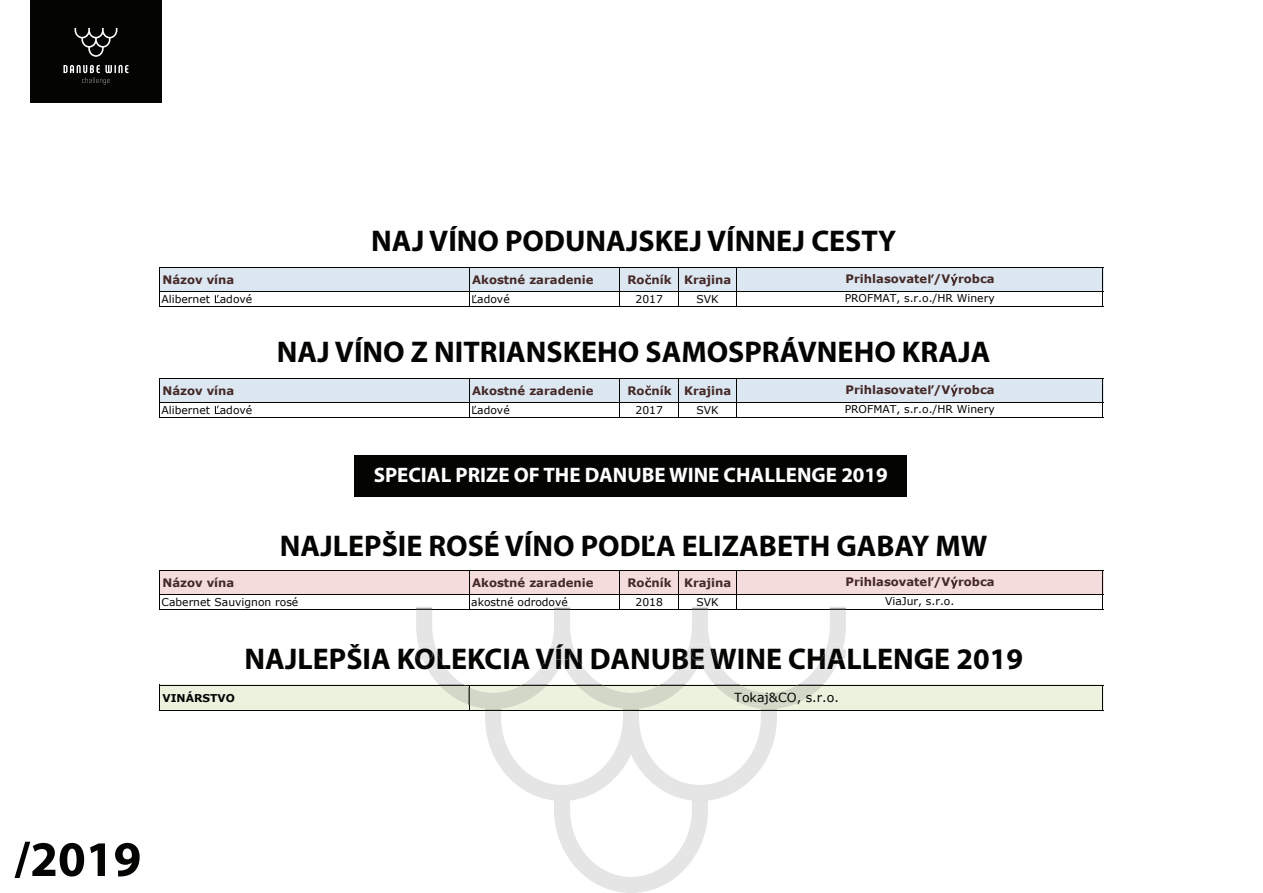
<style>
.page{position:relative;width:1263px;height:893px;background:#fff}
.page>*{position:absolute;margin:0;border:0;box-sizing:border-box;transform-origin:0 0}
.t1{font:700 30px "Myriad Pro";color:#040503}
.t2{font:700 21px "Myriad Pro";color:#fff}
.t3{font:12.6px "Verdana";color:#040503}
.t4{font:700 11.7px "Verdana";color:#452927}
.t5{font:10.8px "Verdana";color:#040503}
.t6{font:700 10.8px "Verdana";color:#040503}
</style>
<div class="page">
<div style="left:159px;top:378px;width:944px;height:24px;background:#dce7f2"></div>
<div style="left:159px;top:571px;width:944px;height:23px;background:#f3dcdb"></div>
<div style="left:159px;top:684px;width:944px;height:26px;background:#ebf2de"></div>
<svg style="left:645px;top:385px;width:6px;height:10px"></svg>
<svg style="left:215px;top:406px;width:5px;height:8px"></svg>
<svg style="left:472px;top:406px;width:5px;height:8px"></svg>
<svg style="left:645px;top:577px;width:6px;height:10px"></svg>
<svg style="left:928px;top:577px;width:6px;height:9px"></svg>
<svg style="left:951px;top:576px;width:7px;height:12px"></svg>
<svg style="left:928px;top:385px;width:6px;height:9px"></svg>
<svg style="left:951px;top:384px;width:7px;height:12px"></svg>
<hr style="left:159px;top:378px;width:1px;height:39px;background:#040503">
<hr style="left:469px;top:379px;width:1px;height:38px;background:#040503">
<hr style="left:619px;top:379px;width:1px;height:38px;background:#040503">
<hr style="left:678px;top:379px;width:1px;height:38px;background:#040503">
<hr style="left:736px;top:379px;width:1px;height:38px;background:#040503">
<hr style="left:1102px;top:379px;width:1px;height:38px;background:#040503">
<hr style="left:159px;top:570px;width:1px;height:39px;background:#040503">
<hr style="left:469px;top:571px;width:1px;height:38px;background:#040503">
<hr style="left:1102px;top:571px;width:1px;height:38px;background:#040503">
<svg style="left:159px;top:684px;width:1px;height:26px"></svg>
<hr style="left:619px;top:571px;width:1px;height:38px;background:#040503">
<hr style="left:678px;top:571px;width:1px;height:38px;background:#040503">
<hr style="left:736px;top:571px;width:1px;height:38px;background:#040503">
<svg style="left:1102px;top:685px;width:1px;height:25px"></svg>
<hr style="left:160px;top:378px;width:943px;height:1px;background:#040503">
<hr style="left:160px;top:402px;width:943px;height:1px;background:#040503">
<hr style="left:160px;top:416px;width:943px;height:1px;background:#040503">
<hr style="left:160px;top:570px;width:943px;height:1px;background:#040503">
<hr style="left:160px;top:594px;width:943px;height:1px;background:#040503">
<hr style="left:160px;top:608px;width:943px;height:1px;background:#040503">
<hr style="left:160px;top:684px;width:943px;height:1px;background:#040503">
<hr style="left:160px;top:710px;width:943px;height:1px;background:#040503">
<div style="left:159px;top:267px;width:944px;height:24px;background:#dce7f2"></div>
<svg style="left:645px;top:275px;width:6px;height:9px"></svg>
<svg style="left:215px;top:295px;width:5px;height:8px"></svg>
<svg style="left:472px;top:295px;width:5px;height:8px"></svg>
<svg style="left:928px;top:274px;width:6px;height:9px"></svg>
<svg style="left:951px;top:274px;width:7px;height:12px"></svg>
<hr style="left:159px;top:267px;width:1px;height:40px;background:#040503">
<hr style="left:469px;top:268px;width:1px;height:39px;background:#040503">
<hr style="left:619px;top:268px;width:1px;height:39px;background:#040503">
<hr style="left:678px;top:268px;width:1px;height:39px;background:#040503">
<hr style="left:736px;top:268px;width:1px;height:39px;background:#040503">
<hr style="left:1102px;top:268px;width:1px;height:39px;background:#040503">
<hr style="left:160px;top:267px;width:943px;height:1px;background:#040503">
<hr style="left:160px;top:291px;width:943px;height:1px;background:#040503">
<hr style="left:160px;top:306px;width:943px;height:1px;background:#040503">
<svg style="left:15px;top:841px;width:69px;height:37px"></svg>
<svg style="left:90px;top:843px;width:15px;height:32px"></svg>
<svg style="left:115px;top:842px;width:25px;height:34px"></svg>
<svg style="left:416px;top:607px;width:430px;height:285px"></svg>
<svg style="left:830px;top:608px;width:16px;height:1px"></svg>
<svg style="left:692px;top:608px;width:16px;height:1px"></svg>
<svg style="left:554px;top:608px;width:16px;height:1px"></svg>
<svg style="left:416px;top:608px;width:16px;height:1px"></svg>
<svg style="left:439px;top:684px;width:384px;height:27px"></svg>
<svg style="left:416px;top:644px;width:430px;height:25px"></svg>
<div style="left:30px;top:0;width:132px;height:103px;background:#040503"></div>
<svg style="left:75px;top:28px;width:42px;height:29px"></svg>
<svg style="left:63px;top:65px;width:65px;height:20px"></svg>
<div style="left:354px;top:455px;width:553px;height:42px;background:#040503"></div>
<h1 class="t1" style="left:371px;top:222px;width:526px">NAJ VÍNO PODUNAJSKEJ VÍNNEJ CESTY</h1>
<p class="t4" style="left:162px;top:272px;width:73px">Názov vína</p>
<p class="t4" style="left:472px;top:272px;width:123px">Akostné zaradenie</p>
<p class="t4" style="left:627px;top:272px;width:105px">Ro ník Krajina</p>
<p class="t5" style="left:162px;top:292px;width:92px">Alibernet adové</p>
<p class="t5" style="left:477px;top:292px;width:34px">adové</p>
<p class="t5" style="left:636px;top:292px;width:29px">2017</p>
<p class="t5" style="left:697px;top:292px;width:24px">SVK</p>
<p class="t4" style="left:846px;top:271px;width:151px">Prihlasovate /V robca</p>
<p class="t5" style="left:845px;top:291px;width:152px">PROFMAT, s.r.o./HR Winery</p>
<h1 class="t1" style="left:277px;top:332px;width:715px">NAJ VÍNO Z NITRIANSKEHO SAMOSPRÁVNEHO KRAJA</h1>
<p class="t4" style="left:162px;top:383px;width:73px">Názov vína</p>
<p class="t4" style="left:472px;top:383px;width:123px">Akostné zaradenie</p>
<p class="t4" style="left:627px;top:383px;width:105px">Ro ník Krajina</p>
<p class="t5" style="left:162px;top:403px;width:92px">Alibernet adové</p>
<p class="t5" style="left:477px;top:403px;width:34px">adové</p>
<p class="t5" style="left:636px;top:403px;width:29px">2017</p>
<p class="t5" style="left:697px;top:403px;width:24px">SVK</p>
<p class="t4" style="left:846px;top:382px;width:151px">Prihlasovate /V robca</p>
<p class="t5" style="left:845px;top:402px;width:152px">PROFMAT, s.r.o./HR Winery</p>
<h2 class="t2" style="left:374px;top:461px;width:516px">SPECIAL PRIZE OF THE DANUBE WINE CHALLENGE 2019</h2>
<h1 class="t1" style="left:280px;top:526px;width:709px">NAJLEPŠIE ROSÉ VÍNO PODĽA ELIZABETH GABAY MW</h1>
<p class="t4" style="left:162px;top:575px;width:73px">Názov vína</p>
<p class="t4" style="left:472px;top:575px;width:123px">Akostné zaradenie</p>
<p class="t4" style="left:627px;top:575px;width:105px">Ro ník Krajina</p>
<p class="t5" style="left:162px;top:595px;width:138px">Cabernet Sauvignon rosé</p>
<p class="t5" style="left:471px;top:595px;width:98px">akostné odrodové</p>
<p class="t5" style="left:636px;top:595px;width:29px">2018</p>
<p class="t5" style="left:697px;top:595px;width:24px">SVK</p>
<p class="t4" style="left:846px;top:574px;width:151px">Prihlasovate /V robca</p>
<p class="t5" style="left:885px;top:594px;width:71px">ViaJur, s.r.o.</p>
<p class="t6" style="left:162px;top:690px;width:74px">VINÁRSTVO</p>
<h1 class="t1" style="left:244px;top:639px;width:780px">NAJLEPŠIA KOLEKCIA VÍN DANUBE WINE CHALLENGE 2019</h1>
<p class="t3" style="left:734px;top:689px;width:106px">Tokaj&amp;CO, s.r.o.</p>
</div>
